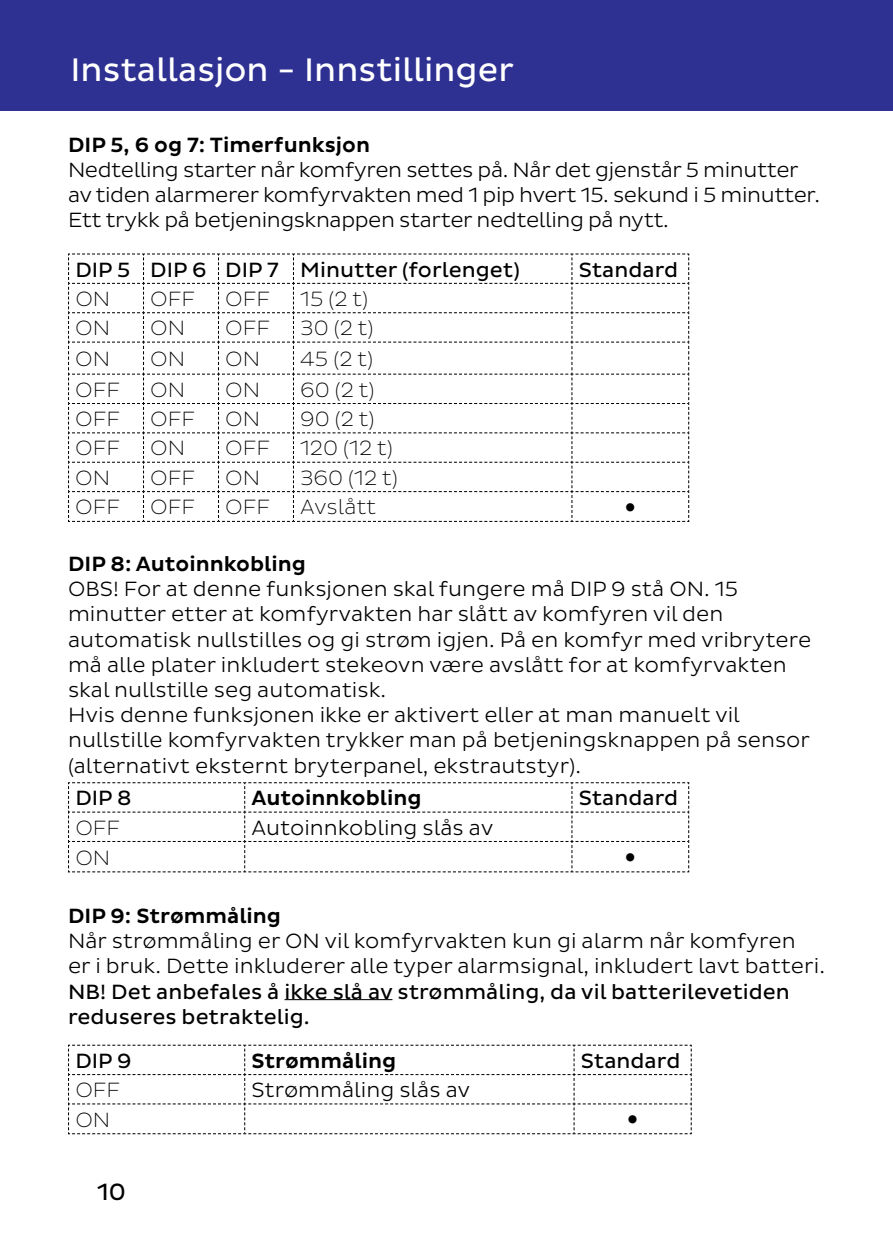
<style>
.page{position:relative;width:893px;height:1259px;background:#fff}
.page>*{position:absolute;margin:0;border:0;box-sizing:border-box;transform-origin:0 0}
.t1{font:33.3px "Pluto Sans";color:#fff}
.t2{font:24px "Pluto Sans";color:#000}
.t3{font:300 21px/25.2px "Pluto Sans";color:#000}
.t4{font:300 21px/25.2px "Pluto Sans";letter-spacing:-.02em;color:#000}
.t5{font:21px/25.2px "Pluto Sans";color:#000}
.t6{font:200 21px "Pluto Sans";color:#000}
.t7{font:500 21px "Pluto Sans";color:#000}
</style>
<div class="page">
<div style="left:0;top:0;width:893px;height:110px;background:#2e3092"></div>
<hr style="left:284px;top:999px;width:108px;height:1px;background:#000">
<svg style="left:68px;top:1044px;width:624px;height:90px"></svg>
<svg style="left:68px;top:782px;width:622px;height:91px"></svg>
<svg style="left:68px;top:253px;width:622px;height:269px"></svg>
<h1 class="t1" style="left:70px;top:50px;width:445px">Installasjon - Innstillinger</h1>
<p class="t7" style="left:68px;top:133px;width:304px">DIP 5, 6 og 7: Timerfunksjon</p>
<p class="t4" style="left:68px;top:157px;width:753px">Nedtelling starter når komfyren settes på. Når det gjenstår 5 minutter av tiden alarmerer komfyrvakten med 1 pip hvert 15. sekund i 5 minutter.<br>Ett trykk på betjeningsknappen starter nedtelling på nytt.</p>
<p class="t5" style="left:75px;top:257px;width:446px">DIP 5 DIP 6 DIP 7 Minutter (forlenget)</p>
<p class="t5" style="left:579px;top:257px;width:101px">Standard</p>
<p class="t6" style="left:75px;top:287px;width:36px">ON</p>
<p class="t6" style="left:150px;top:287px;width:46px">OFF</p>
<p class="t6" style="left:225px;top:287px;width:46px">OFF</p>
<p class="t6" style="left:300px;top:287px;width:69px">15 (2 t)</p>
<p class="t6" style="left:75px;top:316px;width:36px">ON</p>
<p class="t6" style="left:150px;top:316px;width:36px">ON</p>
<p class="t6" style="left:225px;top:316px;width:46px">OFF</p>
<p class="t6" style="left:300px;top:316px;width:75px">30 (2 t)</p>
<p class="t6" style="left:75px;top:347px;width:36px">ON</p>
<p class="t6" style="left:150px;top:347px;width:36px">ON</p>
<p class="t6" style="left:225px;top:347px;width:36px">ON</p>
<p class="t6" style="left:300px;top:347px;width:74px">45 (2 t)</p>
<p class="t6" style="left:75px;top:378px;width:46px">OFF</p>
<p class="t6" style="left:150px;top:378px;width:36px">ON</p>
<p class="t6" style="left:225px;top:378px;width:36px">ON</p>
<p class="t6" style="left:300px;top:378px;width:76px">60 (2 t)</p>
<p class="t6" style="left:75px;top:407px;width:46px">OFF</p>
<p class="t6" style="left:150px;top:407px;width:46px">OFF</p>
<p class="t6" style="left:225px;top:407px;width:36px">ON</p>
<p class="t6" style="left:300px;top:407px;width:76px">90 (2 t)</p>
<p class="t6" style="left:75px;top:436px;width:46px">OFF</p>
<p class="t6" style="left:150px;top:436px;width:36px">ON</p>
<p class="t6" style="left:225px;top:436px;width:46px">OFF</p>
<p class="t6" style="left:300px;top:436px;width:94px">120 (12 t)</p>
<p class="t6" style="left:75px;top:466px;width:36px">ON</p>
<p class="t6" style="left:150px;top:466px;width:46px">OFF</p>
<p class="t6" style="left:225px;top:466px;width:36px">ON</p>
<p class="t6" style="left:300px;top:466px;width:99px">360 (12 t)</p>
<p class="t6" style="left:75px;top:495px;width:46px">OFF</p>
<p class="t6" style="left:150px;top:495px;width:46px">OFF</p>
<p class="t6" style="left:225px;top:495px;width:46px">OFF</p>
<p class="t6" style="left:300px;top:495px;width:78px">Avslått</p>
<p class="t7" style="left:68px;top:552px;width:239px">DIP 8: Autoinnkobling</p>
<p class="t3" style="left:68px;top:576px;width:745px">OBS! For at denne funksjonen skal fungere må DIP 9 stå ON. 15 minutter etter at komfyrvakten har slått av komfyren vil den automatisk nullstilles og gi strøm igjen. På en komfyr med vribrytere må alle plater inkludert stekeovn være avslått for at komfyrvakten skal nullstille seg automatisk.<br>Hvis denne funksjonen ikke er aktivert eller at man manuelt vil nullstille komfyrvakten trykker man på betjeningsknappen på sensor (alternativt eksternt bryterpanel, ekstrautstyr).</p>
<p class="t5" style="left:75px;top:786px;width:58px">DIP 8</p>
<p class="t7" style="left:252px;top:786px;width:172px">Autoinnkobling</p>
<p class="t5" style="left:579px;top:786px;width:101px">Standard</p>
<p class="t6" style="left:75px;top:815px;width:46px">OFF</p>
<p class="t3" style="left:252px;top:815px;width:243px">Autoinnkobling slås av</p>
<p class="t6" style="left:75px;top:845px;width:36px">ON</p>
<p class="t7" style="left:68px;top:904px;width:215px">DIP 9: Strømmåling</p>
<p class="t3" style="left:68px;top:928px;width:758px">Når strømmåling er ON vil komfyrvakten kun gi alarm når komfyren<br>er i bruk. Dette inkluderer alle typer alarmsignal, inkludert lavt batteri.</p>
<p class="t5" style="left:68px;top:979px;width:723px">NB! Det anbefales å ikke slå av strømmåling, da vil batterilevetiden reduseres betraktelig.</p>
<p class="t5" style="left:75px;top:1048px;width:58px">DIP 9</p>
<p class="t7" style="left:252px;top:1048px;width:146px">Strømmåling</p>
<p class="t5" style="left:581px;top:1048px;width:101px">Standard</p>
<p class="t6" style="left:75px;top:1078px;width:46px">OFF</p>
<p class="t3" style="left:252px;top:1077px;width:220px">Strømmåling slås av</p>
<p class="t6" style="left:75px;top:1107px;width:36px">ON</p>
<p class="t2" style="left:97px;top:1178px;width:30px">10</p>
</div>
